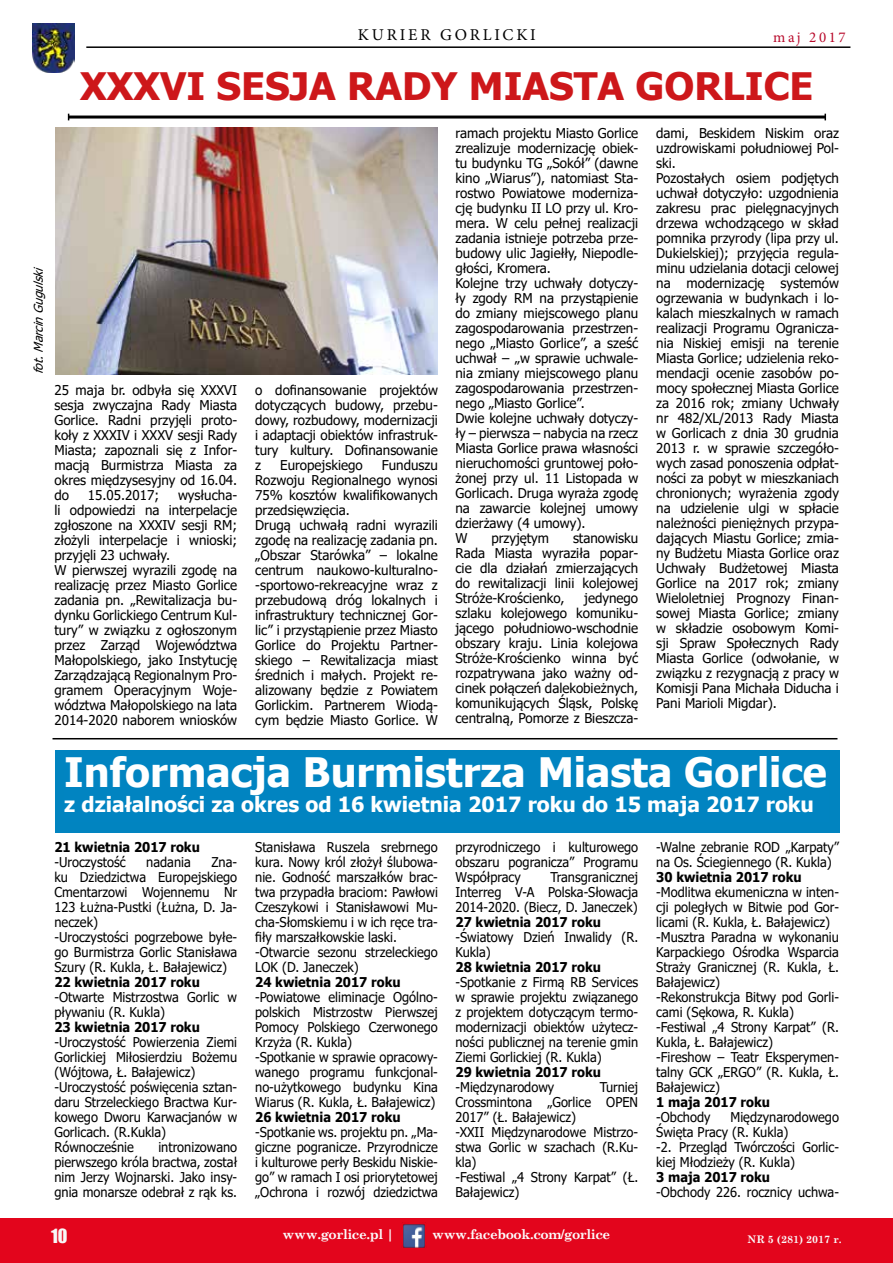
<style>
.page{position:relative;width:893px;height:1263px;background:#fff}
.page>*{position:absolute;margin:0;border:0;box-sizing:border-box;transform-origin:0 0}
.t1{font:700 40.5px "Tahoma";color:#fff}
.t2{font:700 37.8px "Tahoma";color:#cd171a}
.t3{font:700 21px "Tahoma";color:#fff}
.t4{font:18px "Impact";color:#f8f8f8}
.t5{font:16.5px "Minion Pro";letter-spacing:.17em;color:#000}
.t6{font:15px "Minion Pro";letter-spacing:.17em;color:#b80a2b}
.t7{font:13.5px/15px "Tahoma";color:#000;text-align:justify}
.t8{font:13.5px/15px "Tahoma";color:#000;scale:.95 1}
.t9{font:700 13.5px "Tahoma";color:#000;scale:.95 1}
.t10{font:700 13.5px "Century Schoolbook";letter-spacing:-.03em;color:#fbfbfb}
.t11{font:italic 12px "Tahoma";color:#000}
.t12{font:700 10.5px "Century Schoolbook";color:#fafafa}
</style>
<div class="page">
<img style="left:32px;top:24px;width:42px;height:48px">
<hr style="left:86px;top:46px;width:764px;height:2px;background:#000">
<div style="left:0;top:1219px;width:893px;height:44px;background:#e3051c"></div>
<img style="left:402px;top:1222px;width:24px;height:26px">
<hr style="left:69px;top:116px;width:756px;height:3px;background:#000">
<hr style="left:53px;top:738px;width:784px;height:1px;background:#000">
<img style="left:55px;top:128px;width:383px;height:246px">
<div style="left:55px;top:750px;width:785px;height:83px;background:#0184c0"></div>
<p class="t5" style="left:358px;top:23px;width:179px">KURIER GORLICKI</p>
<p class="t6" style="left:773px;top:27px;width:74px">maj 2017</p>
<h2 class="t2" style="left:80px;top:59px;width:735px">XXXVI SESJA RADY MIASTA GORLICE</h2>
<p class="t11" style="left:31px;top:374px;width:113px;rotate:-90deg">fot.MarcinGugulski</p>
<p class="t7" style="left:54px;top:383px;width:184px">25 maja br. odbyła się XXXVI sesja zwyczajna Rady Miasta Gorlice. Radni przyjęli proto&shy;koły z XXXIV i XXXV sesji Rady Miasta; zapoznali się z Infor&shy;macją Burmistrza Miasta za okres międzysesyjny od 16.04. do</p>
<p class="t7" style="left:54px;top:488px;width:184px;text-align:left;text-indent:124px">wysłucha&shy;li odpowiedzi na interpelacje zgłoszone na XXXIV sesji RM; złożyli interpelacje i wnioski; przyjęli 23 uchwały.<br>W pierwszej wyrazili zgodę na realizację przez Miasto Gorlice zadania pn. „Rewitalizacja bu&shy;dynku Gorlickiego Centrum Kul&shy;tury” w związku z ogłoszonym przez Zarząd Województwa<br>Małopolskiego, jako Instytucję<br>Zarządzającą Regionalnym Pro&shy;gramem Operacyjnym Woje&shy;wództwa Małopolskiego na lata<br>2014-2020 naborem wniosków</p>
<p class="t7" style="left:88px;top:488px;width:73px">15.05.2017;</p>
<p class="t7" style="left:255px;top:383px;width:184px">o dofinansowanie projektów dotyczących budowy, przebu&shy;dowy, rozbudowy, modernizacji i adaptacji obiektów infrastruk&shy;tury kultury. Dofinansowanie z</p>
<p class="t7" style="left:255px;top:458px;width:184px;text-align:left;text-indent:127px">Funduszu<br>Rozwoju Regionalnego wynosi<br>75% kosztów kwalifikowanych przedsięwzięcia.<br>Drugą uchwałą radni wyrazili zgodę na realizację zadania pn. „Obszar Starówka” – lokalne centrum naukowo-kulturalno--sportowo-rekreacyjne wraz z przebudową dróg lokalnych i infrastruktury technicznej Gor&shy;lic” i przystąpienie przez Miasto<br>Gorlice do Projektu Partner&shy;skiego – Rewitalizacja miast średnich i małych. Projekt re&shy;alizowany będzie z Powiatem<br>Gorlickim. Partnerem Wiodą&shy;cym będzie Miasto Gorlice. W</p>
<p class="t7" style="left:280px;top:458px;width:84px">Europejskiego</p>
<p class="t7" style="left:455px;top:126px;width:184px;text-align:left">ramach projektu Miasto Gorlice zrealizuje modernizację obiek&shy;tu budynku TG „Sokół” (dawne kino „Wiarus”), natomiast Sta&shy;rostwo Powiatowe moderniza&shy;cję budynku II LO przy ul. Kro&shy;mera. W celu pełnej realizacji zadania istnieje potrzeba prze&shy;budowy ulic Jagiełły, Niepodle&shy;głości, Kromera.<br>Kolejne trzy uchwały dotyczy&shy;ły zgody RM na przystąpienie do zmiany miejscowego planu zagospodarowania przestrzen&shy;nego „Miasto Gorlice”, a sześć uchwał – „w sprawie uchwale&shy;nia zmiany miejscowego planu zagospodarowania przestrzen&shy;nego „Miasto Gorlice”.<br>Dwie kolejne uchwały dotyczy&shy;ły – pierwsza – nabycia na rzecz<br>Miasta Gorlice prawa własności nieruchomości gruntowej poło&shy;żonej przy ul. 11 Listopada w<br>Gorlicach. Druga wyraża zgodę na zawarcie kolejnej umowy dzierżawy (4 umowy).<br>W</p>
<p class="t7" style="left:455px;top:531px;width:184px;text-indent:118px">stanowisku Rada Miasta wyraziła popar&shy;cie dla działań zmierzających do rewitalizacji linii kolejowej Stróże-Krościenko,</p>
<p class="t7" style="left:491px;top:531px;width:59px">przyjętym</p>
<p class="t7" style="left:455px;top:591px;width:184px;text-indent:129px">jedynego szlaku kolejowego komuniku&shy;jącego południowo-wschodnie obszary kraju. Linia kolejowa Stróże-Krościenko winna być rozpatrywana jako ważny od&shy;cinek połączeń dalekobieżnych, komunikujących Śląsk, Polskę centralną, Pomorze z Bieszcza-</p>
<p class="t7" style="left:656px;top:126px;width:184px;text-align:left">dami, Beskidem Niskim oraz uzdrowiskami południowej Pol&shy;ski.<br>Pozostałych osiem podjętych uchwał dotyczyło: uzgodnienia zakresu prac pielęgnacyjnych drzewa wchodzącego w skład pomnika przyrody (lipa przy ul.<br>Dukielskiej); przyjęcia regula&shy;minu udzielania dotacji celowej na modernizację systemów ogrzewania w budynkach i lo&shy;kalach mieszkalnych w ramach realizacji Programu Ogranicza&shy;nia Niskiej emisji na terenie<br>Miasta Gorlice; udzielenia reko&shy;mendacji ocenie zasobów po&shy;mocy społecznej Miasta Gorlice za 2016 rok; zmiany Uchwały nr 482/XL/2013 Rady Miasta w Gorlicach z dnia 30 grudnia<br>2013 r. w sprawie szczegóło&shy;wych zasad ponoszenia odpłat&shy;ności za pobyt w mieszkaniach chronionych; wyrażenia zgody na udzielenie ulgi w spłacie należności pieniężnych przypa&shy;dających Miastu Gorlice; zmia&shy;ny Budżetu Miasta Gorlice oraz<br>Uchwały Budżetowej Miasta<br>Gorlice na 2017 rok; zmiany<br>Wieloletniej Prognozy Finan&shy;sowej Miasta Gorlice; zmiany w składzie osobowym Komi&shy;sji Spraw Społecznych Rady<br>Miasta Gorlice (odwołanie, w związku z rezygnacją z pracy w<br>Komisji Pana Michała Diducha i<br>Pani Marioli Migdar).</p>
<h1 class="t1" style="left:64px;top:744px;width:764px">Informacja Burmistrza Miasta Gorlice</h1>
<h3 class="t3" style="left:64px;top:790px;width:751px">z działalności za okres od 16 kwietnia 2017 roku do 15 maja 2017 roku</h3>
<p class="t9" style="left:54px;top:838px;width:155px">21 kwietnia 2017 roku</p>
<p class="t8" style="left:54px;top:856px;width:76px">-Uroczystość</p>
<p class="t8" style="left:146px;top:856px;width:48px">nadania</p>
<p class="t8" style="left:656px;top:841px;width:194px">-Walne zebranie ROD „Karpaty” na Os. Ściegiennego (R. Kukla)</p>
<p class="t9" style="left:656px;top:868px;width:155px">30 kwietnia 2017 roku</p>
<p class="t8" style="left:656px;top:886px;width:194px">-Modlitwa ekumeniczna w inten&shy;cji poległych w Bitwie pod Gor&shy;licami (R. Kukla, Ł. Bałajewicz) -Musztra Paradna w wykonaniu<br>Karpackiego Ośrodka Wsparcia<br>Straży Granicznej (R. Kukla, Ł.<br>Bałajewicz)<br>-Rekonstrukcja Bitwy pod Gorli&shy;cami (Sękowa, R. Kukla) -Festiwal „4 Strony Karpat” (R.<br>Kukla, Ł. Bałajewicz)<br>-Fireshow – Teatr Eksperymen&shy;talny GCK „ERGO” (R. Kukla, Ł.<br>Bałajewicz)</p>
<p class="t9" style="left:656px;top:1093px;width:121px">1 maja 2017 roku</p>
<p class="t8" style="left:656px;top:1111px;width:59px">-Obchody</p>
<p class="t8" style="left:455px;top:841px;width:194px;text-align:justify">przyrodniczego i kulturowego obszaru pogranicza” Programu Współpracy</p>
<p class="t8" style="left:255px;top:841px;width:194px">Stanisława Ruszela srebrnego kura. Nowy król złożył ślubowa&shy;nie. Godność marszałków brac&shy;twa przypadła braciom: Pawłowi<br>Czeszykowi i Stanisławowi Mu&shy;cha-Słomskiemu i w ich ręce tra&shy;fiły marszałkowskie laski. -Otwarcie sezonu strzeleckiego<br>LOK (D. Janeczek)</p>
<p class="t9" style="left:255px;top:973px;width:155px">24 kwietnia 2017 roku</p>
<p class="t8" style="left:255px;top:991px;width:194px">-Powiatowe eliminacje Ogólno&shy;polskich Mistrzostw Pierwszej<br>Pomocy Polskiego Czerwonego<br>Krzyża (R. Kukla)<br>-Spotkanie w sprawie opracowy&shy;wanego programu funkcjonal&shy;no-użytkowego budynku Kina<br>Wiarus (R. Kukla, Ł. Bałajewicz)</p>
<p class="t9" style="left:255px;top:1108px;width:155px">26 kwietnia 2017 roku</p>
<p class="t8" style="left:255px;top:1126px;width:194px;text-align:justify">-Spotkanie ws. projektu pn. „Ma&shy;giczne pogranicze. Przyrodnicze i kulturowe perły Beskidu Niskie&shy;go” w ramach I osi priorytetowej „Ochrona i rozwój dziedzictwa</p>
<p class="t8" style="left:54px;top:856px;width:194px;text-indent:157px">Zna&shy;ku Dziedzictwa Europejskiego<br>Cmentarzowi Wojennemu Nr<br>123 Łużna-Pustki (Łużna, D. Ja&shy;neczek)<br>-Uroczystości pogrzebowe byłe&shy;go Burmistrza Gorlic Stanisława<br>Szury (R. Kukla, Ł. Bałajewicz)</p>
<p class="t9" style="left:54px;top:973px;width:155px">22 kwietnia 2017 roku</p>
<p class="t8" style="left:54px;top:991px;width:194px">-Otwarte Mistrzostwa Gorlic w pływaniu (R. Kukla)</p>
<p class="t9" style="left:54px;top:1018px;width:155px">23 kwietnia 2017 roku</p>
<p class="t8" style="left:54px;top:1036px;width:194px">-Uroczystość Powierzenia Ziemi<br>Gorlickiej Miłosierdziu Bożemu (Wójtowa, Ł. Bałajewicz) -Uroczystość poświęcenia sztan&shy;daru Strzeleckiego Bractwa Kur&shy;kowego Dworu Karwacjanów w<br>Gorlicach. (R.Kukla)<br>Równocześnie</p>
<p class="t8" style="left:455px;top:871px;width:194px;text-align:justify;text-indent:95px">Transgranicznej Interreg V-A Polska-Słowacja 2014-2020. (Biecz, D. Janeczek)</p>
<p class="t9" style="left:455px;top:913px;width:155px">27 kwietnia 2017 roku</p>
<p class="t8" style="left:455px;top:931px;width:194px">-Światowy Dzień Inwalidy (R.<br>Kukla)</p>
<p class="t9" style="left:455px;top:958px;width:155px">28 kwietnia 2017 roku</p>
<p class="t8" style="left:455px;top:976px;width:194px;text-align:justify">-Spotkanie z Firmą RB Services w sprawie projektu związanego z projektem dotyczącym termo&shy;modernizacji obiektów użytecz&shy;ności publicznej na terenie gmin Ziemi Gorlickiej (R. Kukla)</p>
<p class="t9" style="left:455px;top:1063px;width:155px">29 kwietnia 2017 roku</p>
<p class="t8" style="left:455px;top:1081px;width:105px">-Międzynarodowy</p>
<p class="t8" style="left:455px;top:1081px;width:194px;text-indent:144px">Turniej<br>Crossmintona „Gorlice OPEN<br>2017” (Ł. Bałajewicz)<br>-XXII Międzynarodowe Mistrzo&shy;stwa Gorlic w szachach (R.Ku&shy;kla)<br>-Festiwal „4 Strony Karpat” (Ł.<br>Bałajewicz)</p>
<p class="t8" style="left:656px;top:1111px;width:194px;text-indent:74px">Międzynarodowego<br>Święta Pracy (R. Kukla)<br>-2. Przegląd Twórczości Gorlic&shy;kiej Młodzieży (R. Kukla)</p>
<p class="t9" style="left:656px;top:1168px;width:121px">3 maja 2017 roku</p>
<p class="t8" style="left:656px;top:1186px;width:194px">-Obchody 226. rocznicy uchwa-</p>
<p class="t8" style="left:54px;top:1141px;width:194px;text-align:justify;text-indent:104px">intronizowano pierwszego króla bractwa, został nim Jerzy Wojnarski. Jako insy&shy;gnia monarsze odebrał z rąk ks.</p>
<h3 class="t4" style="left:51px;top:1222px;width:18px">10</h3>
<p class="t12" style="left:748px;top:1231px;width:96px">NR 5 (281) 2017 r.</p>
<p class="t10" style="left:283px;top:1224px;width:113px">www.gorlice.pl |</p>
<p class="t10" style="left:432px;top:1224px;width:180px">www.facebook.com/gorlice</p>
</div>
